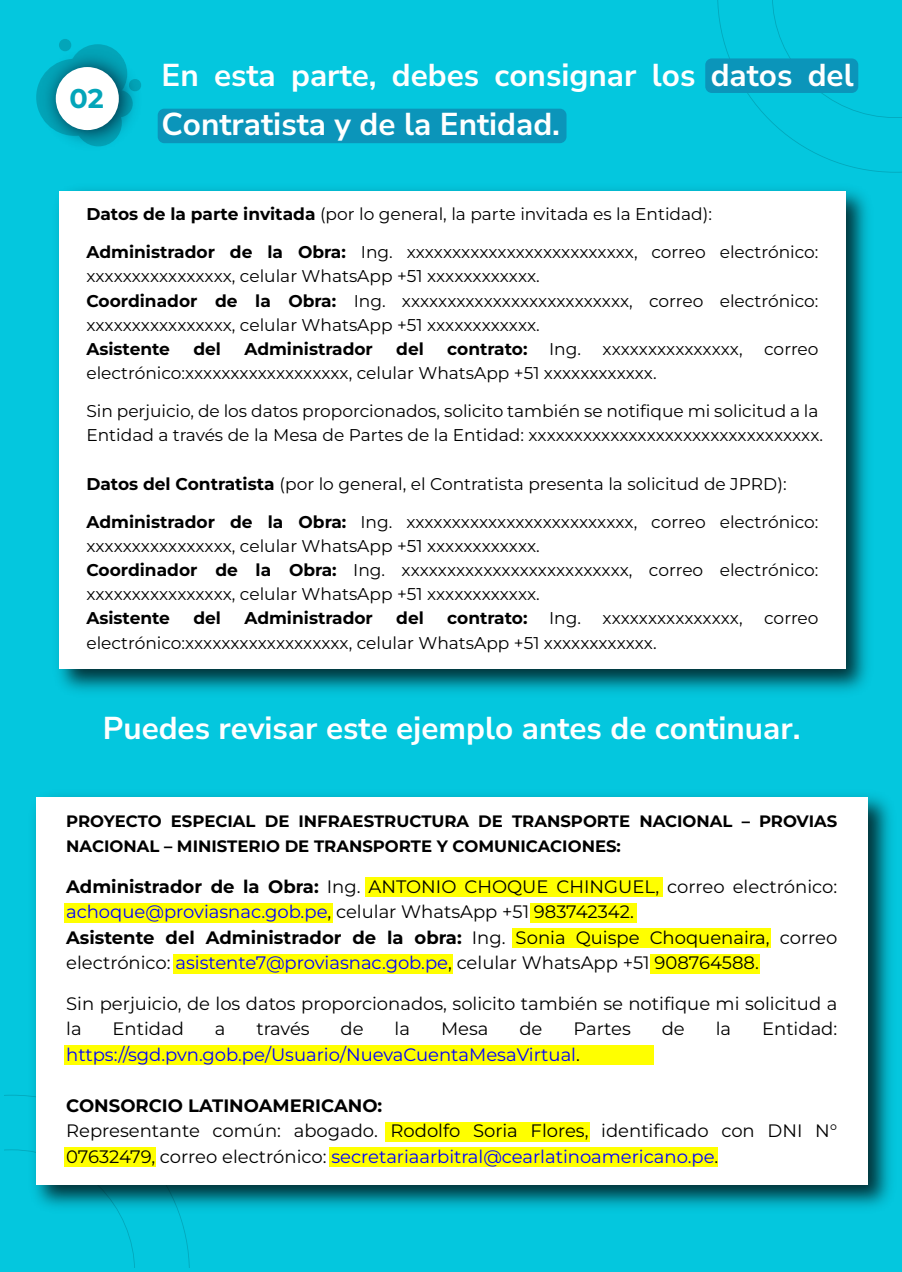
<style>
.page{position:relative;width:902px;height:1272px;background:#04c7de}
.page>*{position:absolute;margin:0;border:0;box-sizing:border-box;transform-origin:0 0}
.t1{font:200 31.5px/49.5px "Nunito Sans 12 pt";color:#fff}
.t2{font:700 27px "Montserrat";color:#03a5b9}
.t3{font:18px/25.5px "Montserrat";color:#000}
.t4{font:18px "Montserrat";color:#00f}
.t5{font:700 18px "Montserrat";color:#000}
.t6{font:17.1px/24.2px "Montserrat";color:#000}
.t7{font:700 17.1px "Montserrat";color:#000}
.t8{font:700 16.5px/25.5px "Montserrat";color:#000}
.s1{font-weight:700}
.s2{color:#00f}
.s3{color:#000}
</style>
<div class="page">
<svg style="left:717px;top:0;width:185px;height:173px"></svg>
<svg style="left:4px;top:1095px;width:186px;height:172px"></svg>
<div style="left:59px;top:39px;width:12px;height:12px;background:#03a5b9;border-radius:50%"></div>
<img style="left:36px;top:42px;width:105px;height:105px">
<div style="left:56px;top:67px;width:63px;height:63px;background:#fff;border-radius:50%"></div>
<div style="left:158px;top:109px;width:408px;height:34px;background:#0b95ba;border-radius:7px"></div>
<div style="left:705px;top:58px;width:153px;height:35px;background:#0b95ba;border-radius:7px"></div>
<img style="left:58px;top:189px;width:810px;height:503px">
<div style="left:59px;top:191px;width:786px;height:478px;background:#fff"></div>
<img style="left:23px;top:795px;width:868px;height:423px">
<div style="left:36px;top:797px;width:831px;height:388px;background:#fff"></div>
<div style="left:329px;top:1147px;width:389px;height:20px;background:#ff0"></div>
<div style="left:64px;top:1045px;width:589px;height:20px;background:#ff0"></div>
<div style="left:365px;top:877px;width:297px;height:20px;background:#ff0"></div>
<div style="left:64px;top:903px;width:268px;height:19px;background:#ff0"></div>
<div style="left:530px;top:903px;width:107px;height:19px;background:#ff0"></div>
<div style="left:512px;top:928px;width:258px;height:20px;background:#ff0"></div>
<div style="left:173px;top:954px;width:279px;height:19px;background:#ff0"></div>
<div style="left:650px;top:954px;width:110px;height:19px;background:#ff0"></div>
<div style="left:385px;top:1122px;width:204px;height:19px;background:#ff0"></div>
<div style="left:64px;top:1147px;width:91px;height:20px;background:#ff0"></div>
<h2 class="t2" style="left:70px;top:79px;width:36px">02</h2>
<h1 class="t1" style="left:162px;top:49px;width:694px">En esta parte, debes consignar los datos del<br>Contratista y de la Entidad.</h1>
<p class="t6" style="left:86px;top:201px;width:627px"><span class="s1">Datos de la parte invitada</span> (por lo general, la parte invitada es la Entidad):</p>
<p class="t6" style="left:86px;top:239px;width:734px"><span class="s1">Administrador de la Obra:</span> Ing. xxxxxxxxxxxxxxxxxxxxxxxxx, correo electrónico: xxxxxxxxxxxxxxxx, celular WhatsApp +51 xxxxxxxxxxxx.<br><span class="s1">Coordinador de la Obra:</span> Ing. xxxxxxxxxxxxxxxxxxxxxxxxx, correo electrónico: xxxxxxxxxxxxxxxx, celular WhatsApp +51 xxxxxxxxxxxx.</p>
<p class="t7" style="left:86px;top:336px;width:85px">Asistente</p>
<p class="t7" style="left:193px;top:336px;width:29px">del</p>
<p class="t7" style="left:244px;top:336px;width:130px">Administrador</p>
<p class="t7" style="left:396px;top:336px;width:29px">del</p>
<p class="t7" style="left:447px;top:336px;width:82px">contrato:</p>
<p class="t6" style="left:549px;top:336px;width:33px">Ing.</p>
<p class="t6" style="left:603px;top:336px;width:141px">xxxxxxxxxxxxxxx,</p>
<p class="t6" style="left:764px;top:336px;width:56px">correo</p>
<p class="t6" style="left:86px;top:360px;width:572px">electrónico:xxxxxxxxxxxxxxxxxx, celular WhatsApp +51 xxxxxxxxxxxx.</p>
<p class="t6" style="left:86px;top:398px;width:738px">Sin perjuicio, de los datos proporcionados, solicito también se notifique mi solicitud a la<br>Entidad a través de la Mesa de Partes de la Entidad: xxxxxxxxxxxxxxxxxxxxxxxxxxxxxxxx.</p>
<p class="t6" style="left:86px;top:471px;width:702px"><span class="s1">Datos del Contratista</span> (por lo general, el Contratista presenta la solicitud de JPRD):</p>
<p class="t6" style="left:86px;top:509px;width:734px"><span class="s1">Administrador de la Obra:</span> Ing. xxxxxxxxxxxxxxxxxxxxxxxxx, correo electrónico: xxxxxxxxxxxxxxxx, celular WhatsApp +51 xxxxxxxxxxxx.<br><span class="s1">Coordinador de la Obra:</span> Ing. xxxxxxxxxxxxxxxxxxxxxxxxx, correo electrónico: xxxxxxxxxxxxxxxx, celular WhatsApp +51 xxxxxxxxxxxx.</p>
<p class="t7" style="left:86px;top:606px;width:85px">Asistente</p>
<p class="t7" style="left:193px;top:606px;width:29px">del</p>
<p class="t7" style="left:244px;top:606px;width:130px">Administrador</p>
<p class="t7" style="left:396px;top:606px;width:29px">del</p>
<p class="t7" style="left:447px;top:606px;width:82px">contrato:</p>
<p class="t6" style="left:549px;top:606px;width:33px">Ing.</p>
<p class="t6" style="left:603px;top:606px;width:141px">xxxxxxxxxxxxxxx,</p>
<p class="t6" style="left:764px;top:606px;width:56px">correo</p>
<p class="t6" style="left:86px;top:630px;width:572px">electrónico:xxxxxxxxxxxxxxxxxx, celular WhatsApp +51 xxxxxxxxxxxx.</p>
<h1 class="t1" style="left:103px;top:702px;width:699px">Puedes revisar este ejemplo antes de continuar.</h1>
<p class="t8" style="left:66px;top:807px;width:773px">PROYECTO ESPECIAL DE INFRAESTRUCTURA DE TRANSPORTE NACIONAL – PROVIAS<br>NACIONAL – MINISTERIO DE TRANSPORTE Y COMUNICACIONES:</p>
<p class="t3" style="left:66px;top:873px;width:773px"><span class="s1">Administrador de la Obra:</span> Ing. ANTONIO CHOQUE CHINGUEL, correo electrónico: <span class="s2">achoque@proviasnac.gob.pe</span>, celular WhatsApp +51 983742342.<br><span class="s1">Asistente del Administrador de la obra:</span> Ing. Sonia Quispe Choquenaira, correo electrónico: <span class="s2">asistente7@proviasnac.gob.pe</span>, celular WhatsApp +51 908764588.</p>
<p class="t3" style="left:66px;top:990px;width:773px">Sin perjuicio, de los datos proporcionados, solicito también se notifique mi solicitud a la</p>
<p class="t3" style="left:113px;top:1015px;width:73px">Entidad</p>
<p class="t3" style="left:215px;top:1015px;width:12px">a</p>
<p class="t3" style="left:256px;top:1015px;width:55px">través</p>
<p class="t3" style="left:341px;top:1015px;width:25px">de</p>
<p class="t3" style="left:395px;top:1015px;width:17px">la</p>
<p class="t3" style="left:441px;top:1015px;width:49px">Mesa</p>
<p class="t3" style="left:519px;top:1015px;width:25px">de</p>
<p class="t3" style="left:573px;top:1015px;width:59px">Partes</p>
<p class="t3" style="left:662px;top:1015px;width:25px">de</p>
<p class="t3" style="left:716px;top:1015px;width:17px">la</p>
<p class="t3" style="left:762px;top:1015px;width:77px">Entidad:</p>
<p class="t4" style="left:66px;top:1042px;width:515px">https://sgd.pvn.gob.pe/Usuario/NuevaCuentaMesaVirtual<span class="s3">.</span></p>
<p class="t5" style="left:66px;top:1092px;width:318px">CONSORCIO LATINOAMERICANO:</p>
<p class="t3" style="left:66px;top:1117px;width:773px">Representante común: abogado. Rodolfo Soria Flores, identificado con DNI N°<br>07632479, correo electrónico: <span class="s2">secretariaarbitral@cearlatinoamericano.pe</span>.</p>
</div>
